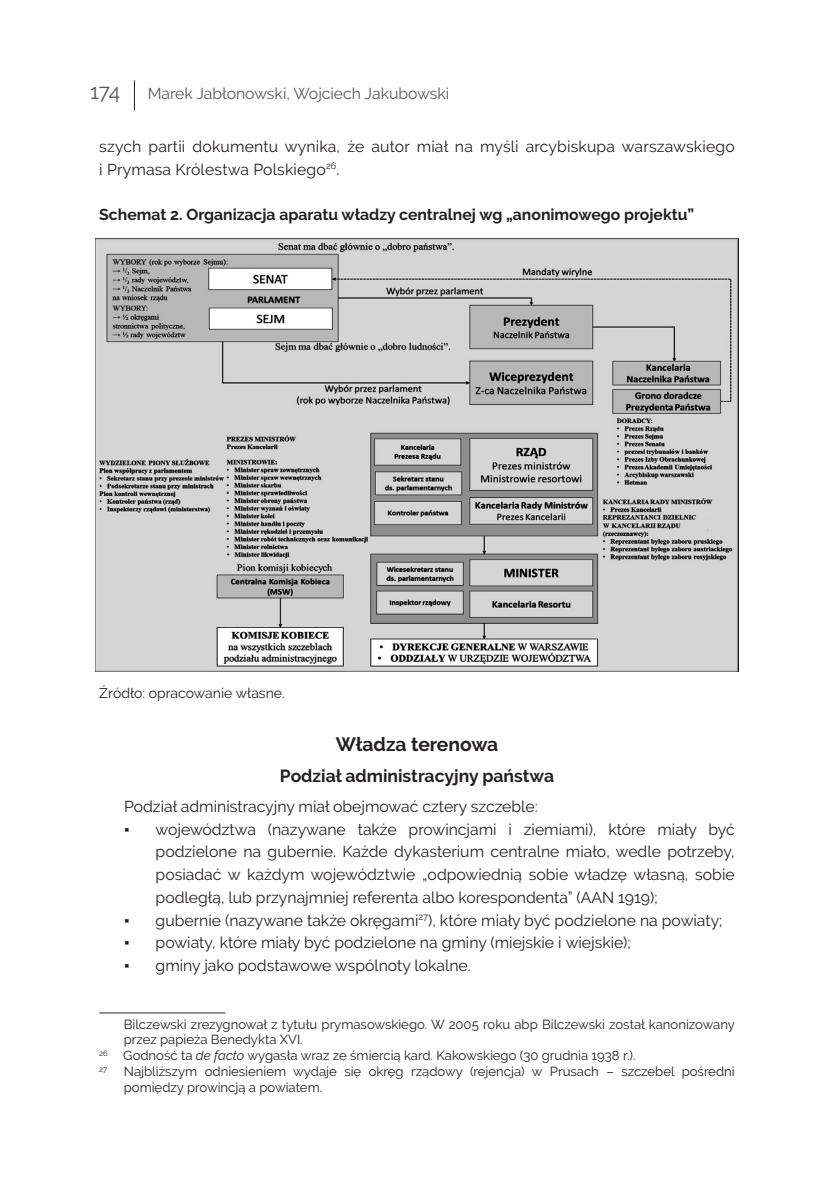
<style>
.page{position:relative;width:834px;height:1191px;background:#fff}
.page>*{position:absolute;margin:0;border:0;box-sizing:border-box;transform-origin:0 0}
.t1{font:21px "Raleway";color:#57585a}
.B_Nagłówek_z_podrozd{font:700 19.25px "Raleway";color:#231f20}
.C_Nagłówek{font:700 17.5px "Raleway";color:#231f20}
.PODSTAWOWY{font:15.75px/22.8px "Raleway";color:#231f20}
.schematy_naglowek{font:700 15.75px "Raleway";color:#231f20}
.t2{font:15.75px "Raleway";color:#57585a}
.zrodla{font:14px "Raleway";color:#231f20}
.AAA_przypisu_dolnego{font:13.12px/15.8px "Raleway";color:#231f20}
.AAA_przypisu_dolnego-2{font:7.7px "Raleway";color:#231f20}
.s1{font-family:"Times New Roman"}
.s2{font-style:italic}
</style>
<div class="page">
<hr style="left:134px;top:80px;width:1px;height:30px;background:#231f20">
<img style="left:96px;top:238px;width:642px;height:433px">
<hr style="left:99px;top:1012px;width:126px;height:1px;background:#231f20">
<h1 class="t1" style="left:90px;top:79px;width:32px">174</h1>
<p class="t2" style="left:148px;top:85px;width:303px">Marek Jabłonowski, Wojciech Jakubowski</p>
<p class="PODSTAWOWY" style="left:99px;top:135px;width:636px">szych partii dokumentu wynika, że autor miał na myśli arcybiskupa warszawskiego i Prymasa Królestwa Polskiego<sup>26</sup>.</p>
<p class="schematy_naglowek" style="left:99px;top:205px;width:596px">Schemat 2. Organizacja aparatu władzy centralnej wg „anonimowego projektu”</p>
<p class="zrodla" style="left:99px;top:685px;width:187px">Źródło: opracowanie własne.</p>
<p class="B_Nagłówek_z_podrozd" style="left:335px;top:732px;width:164px">Władza terenowa</p>
<p class="C_Nagłówek" style="left:280px;top:766px;width:275px">Podział administracyjny państwa</p>
<p class="PODSTAWOWY" style="left:124px;top:795px;width:415px">Podział administracyjny miał obejmować cztery szczeble:</p>
<p class="PODSTAWOWY" style="left:156px;top:817px;width:580px;text-align:justify;text-indent:-32px"><span class="s1">▪</span> województwa (nazywane także prowincjami i ziemiami), które miały być podzielone na gubernie. Każde dykasterium centralne miało, wedle potrzeby, posiadać w każdym województwie „odpowiednią sobie władzę własną, sobie podległą, lub przynajmniej referenta albo korespondenta” (AAN 1919);</p>
<p class="PODSTAWOWY" style="left:124px;top:908px;width:599px"><span class="s1">▪</span> gubernie (nazywane także okręgami<sup>27</sup>), które miały być podzielone na powiaty;</p>
<p class="PODSTAWOWY" style="left:124px;top:931px;width:508px"><span class="s1">▪</span> powiaty, które miały być podzielone na gminy (miejskie i wiejskie);</p>
<p class="PODSTAWOWY" style="left:124px;top:954px;width:348px"><span class="s1">▪</span> gminy jako podstawowe wspólnoty lokalne.</p>
<p class="AAA_przypisu_dolnego" style="left:124px;top:1016px;width:612px">Bilczewski zrezygnował z tytułu prymasowskiego. W 2005 roku abp Bilczewski został kanonizowany przez papieża Benedykta XVI.</p>
<p class="AAA_przypisu_dolnego" style="left:99px;top:1047px;width:537px"><sup>26</sup> Godność ta <span class="s2">de facto</span> wygasła wraz ze śmiercią kard. Kakowskiego (30 grudnia 1938 r.).</p>
<p class="AAA_przypisu_dolnego-2" style="left:99px;top:1064px;width:10px">27</p>
<p class="AAA_przypisu_dolnego" style="left:124px;top:1063px;width:612px">Najbliższym odniesieniem wydaje się okręg rządowy (rejencja) w Prusach – szczebel pośredni pomiędzy prowincją a powiatem.</p>
</div>
